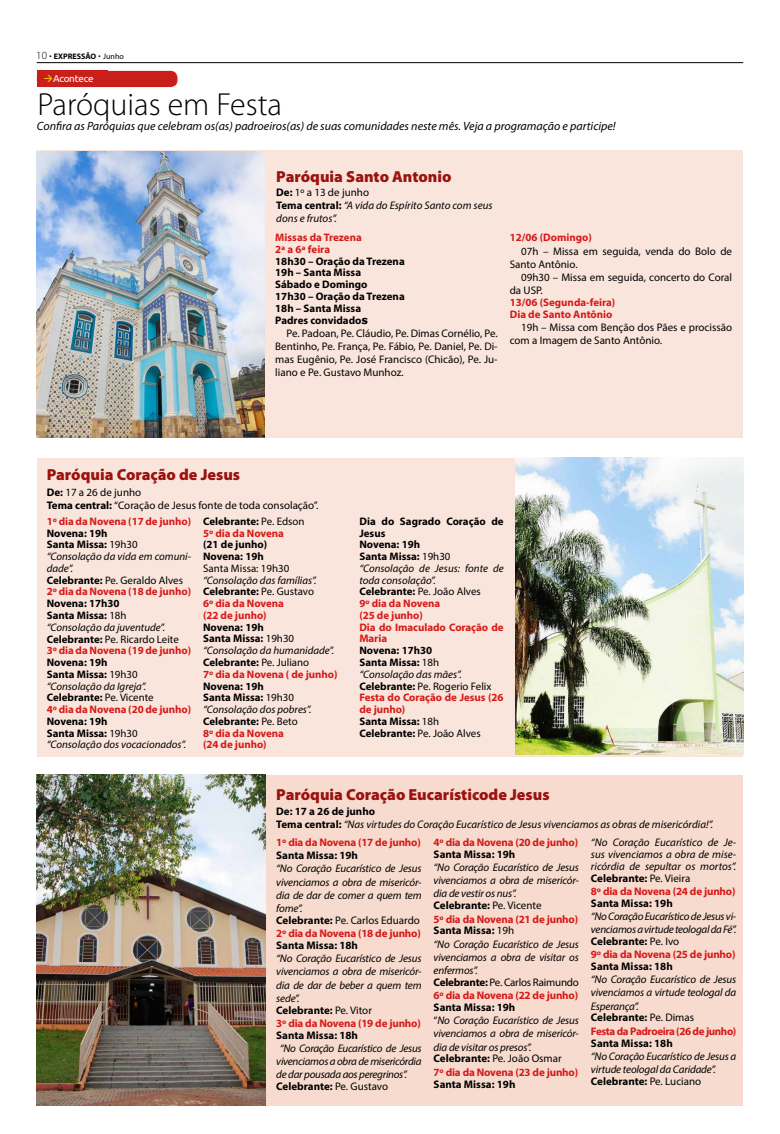
<style>
.page{position:relative;width:780px;height:1134px;background:#fff}
.page>*{position:absolute;margin:0;border:0;box-sizing:border-box;transform-origin:0 0}
.t1{font:300 32px "Myriad Pro";color:#000}
.t2{font:900 16px "Myriad Pro";color:#9a1310}
.t3{font:italic 12px "Myriad Pro";color:#000}
.t4{font:italic 11px/13.2px "Myriad Pro";letter-spacing:-.015em;color:#000}
.t5{font:11px/13.2px "Myriad Pro";color:#000}
.t6{font:700 11px/13.2px "Myriad Pro";letter-spacing:-.015em;color:#d51a19}
.t7{font:700 11px "Myriad Pro";color:#000}
.t8{font:700 11px/13.2px "Myriad Pro";letter-spacing:-.035em;color:#d51a19}
.t9{font:700 10.9px/11.8px "Myriad Pro";color:#000}
.t10{font:700 10.9px/11.8px "Myriad Pro";color:#d51a19}
.t11{font:italic 10.9px/11.8px "Myriad Pro";color:#000}
.t12{font:10.9px "Myriad Pro";color:#000}
.t13{font:10px "Ubuntu";letter-spacing:-.025em;color:#fff}
.t14{font:700 8px "Myriad Pro";color:#000}
.s1{font-weight:300;font-size:11px}
.s2{font-weight:400}
.s3{color:#f6d000}
.s4{font-weight:700;font-style:normal}
.s5{font-style:normal}
.s6{font-family:"Verdana";font-size:11px}
.s7{font-weight:700}
.s8{font-weight:400;font-style:italic}
.s9{color:#d51a19}
.s10{color:#000}
.s11{font-weight:400;color:#000}
.s12{font-weight:700;font-style:normal;color:#d51a19}
</style>
<div class="page">
<hr style="left:37px;top:62px;width:706px;height:1px;background:#000">
<div style="left:37px;top:151px;width:705px;height:287px;background:#f9e5db"></div>
<div style="left:37px;top:71px;width:140px;height:16px;background:#c91e19;border-radius:7px"></div>
<div style="left:37px;top:71px;width:71px;height:16px;background:#c91e19"></div>
<img style="left:36px;top:152px;width:228px;height:285px">
<div style="left:37px;top:458px;width:706px;height:298px;background:#f9e5db"></div>
<div style="left:37px;top:775px;width:705px;height:330px;background:#f7dbce"></div>
<img style="left:515px;top:457px;width:229px;height:297px">
<img style="left:37px;top:774px;width:228px;height:331px">
<p class="t14" style="left:36px;top:51px;width:89px"><span class="s1">10</span> EXPRESSÃO <span class="s2">Junho</span></p>
<h1 class="t1" style="left:37px;top:85px;width:246px">Paróquias em Festa</h1>
<p class="t13" style="left:44px;top:72px;width:52px"><span class="s3">→</span>Acontece</p>
<p class="t3" style="left:37px;top:118px;width:580px">Confira as Paróquias que celebram os(as) padroeiros(as) de suas comunidades neste mês. Veja a programação e participe!</p>
<h2 class="t2" style="left:276px;top:166px;width:177px">Paróquia Santo Antonio</h2>
<p class="t4" style="left:276px;top:186px;width:218px"><span class="s4">De:</span> <span class="s5">1º a 13 de junho<br></span><span class="s4">Tema central:</span> “A vida do Espírito Santo com seus dons e frutos”.</p>
<p class="t10" style="left:275px;top:231px;width:88px">Missas da Trezena<br>2ª a 6ª feira</p>
<p class="t9" style="left:275px;top:255px;width:131px">18h30 – Oração da Trezena<br>19h – Santa Missa<br>Sábado e Domingo<br>17h30 – Oração da Trezena<br>18h – Santa Missa<br>Padres convidado<span class="s6">s</span></p>
<p class="t5" style="left:275px;top:326px;width:224px;text-align:justify;text-indent:11px">Pe. Padoan, Pe. Cláudio, Pe. Dimas Cornélio, Pe.<br>Bentinho, Pe. França, Pe. Fábio, Pe. Daniel, Pe. Di&shy;mas Eugênio, Pe. José Francisco (Chicão), Pe. Ju&shy;liano e Pe. Gustavo Munhoz.</p>
<p class="t10" style="left:509px;top:231px;width:84px">12/06 (Domingo)</p>
<p class="t5" style="left:509px;top:244px;width:224px;text-indent:11px">07h – Missa em seguida, venda do Bolo de<br>Santo Antônio.</p>
<p class="t5" style="left:509px;top:271px;width:224px;text-indent:11px">09h30 – Missa em seguida, concerto do Coral da USP.</p>
<p class="t10" style="left:509px;top:296px;width:107px">13/06 (Segunda-feira)<br>Dia de Santo Antônio</p>
<p class="t5" style="left:509px;top:321px;width:224px;text-indent:11px">19h – Missa com Benção dos Pães e procissão com a Imagem de Santo Antônio.</p>
<h2 class="t2" style="left:47px;top:464px;width:195px">Paróquia Coração de Jesus</h2>
<p class="t5" style="left:47px;top:485px;width:273px"><span class="s7">De:</span> 17 a 26 de junho<br><span class="s7">Tema central:</span> “Coração de Jesus fonte de toda consolação”.</p>
<p class="t10" style="left:47px;top:515px;width:146px">1º dia da Novena (17 de junho)</p>
<p class="t9" style="left:47px;top:527px;width:146px">Novena: 19h<br>Santa Missa: <span class="s2">19h30 </span><span class="s8">“Consolação da vida em comuni&shy;dade”.<br></span>Celebrante: <span class="s2">Pe. Geraldo Alves<br></span><span class="s9">2º dia da Novena (18 de junho)</span></p>
<p class="t9" style="left:47px;top:597px;width:146px">Novena: 17h30<br>Santa Missa: <span class="s2">18h<br></span><span class="s8">“Consolação da juventude”.<br></span>Celebrante: <span class="s2">Pe. Ricardo Leite<br></span><span class="s9">3º dia da Novena (19 de junho)</span></p>
<p class="t9" style="left:47px;top:656px;width:146px">Novena: 19h<br>Santa Missa: <span class="s2">19h30 </span><span class="s8">“Consolação da Igreja”.<br></span>Celebrante: <span class="s2">Pe. Vicente<br></span><span class="s9">4º dia da Novena (20 de junho)</span></p>
<p class="t11" style="left:47px;top:715px;width:141px"><span class="s4">Novena: 19h<br>Santa Missa:</span> <span class="s5">19h30 </span>“Consolação dos vocacionados”.</p>
<p class="t10" style="left:203px;top:515px;width:103px"><span class="s10">Celebrante:</span> <span class="s11">Pe. Edson<br></span>5º dia da Novena</p>
<p class="t9" style="left:203px;top:538px;width:66px">(21 de junho)<br>Novena: 19h</p>
<p class="t12" style="left:203px;top:561px;width:88px">Santa Missa: 19h30</p>
<p class="t11" style="left:203px;top:574px;width:115px">“Consolação das famílias”.<br><span class="s4">Celebrante:</span> <span class="s5">Pe. Gustavo<br></span><span class="s12">6º dia da Novena<br>(22 de junho)</span></p>
<p class="t9" style="left:203px;top:621px;width:136px">Novena: 19h<br>Santa Missa: <span class="s2">19h30 </span><span class="s8">“Consolação da humanidade”.<br></span>Celebrante: <span class="s2">Pe. Juliano<br></span><span class="s9">7º dia da Novena ( de junho)</span></p>
<p class="t9" style="left:203px;top:680px;width:110px">Novena: 19h<br>Santa Missa: <span class="s2">19h30 </span><span class="s8">“Consolação dos pobres”.<br></span>Celebrante: <span class="s2">Pe. Beto<br></span><span class="s9">8º dia da Novena<br>(24 de junho)</span></p>
<p class="t9" style="left:359px;top:515px;width:146px">Dia do Sagrado Coração de<br>Jesus<br>Novena: 19h<br>Santa Missa: <span class="s2">19h30 </span><span class="s8">“Consolação de Jesus: fonte de toda consolação”.<br></span>Celebrante: <span class="s2">Pe. João Alves<br></span><span class="s9">9º dia da Novena<br>(25 de junho)<br>Dia do Imaculado Coração de<br>Maria</span></p>
<p class="t9" style="left:359px;top:644px;width:146px">Novena: 17h30<br>Santa Missa: <span class="s2">18h<br></span><span class="s8">“Consolação das mães”.<br></span>Celebrante: <span class="s2">Pe. Rogerio Felix<br></span><span class="s9">Festa do Coração de Jesus (26 de junho)<br></span>Santa Missa: <span class="s2">18h<br></span>Celebrante: <span class="s2">Pe. João Alves</span></p>
<h2 class="t2" style="left:276px;top:784px;width:275px">Paróquia Coração Eucarísticode Jesus</h2>
<p class="t4" style="left:276px;top:804px;width:438px"><span class="s4">De: 17 a 26 de junho<br>Tema central:</span> “Nas virtudes do Coração Eucarístico de Jesus vivenciamos as obras de misericórdia!”.</p>
<p class="t6" style="left:276px;top:835px;width:146px">1º dia da Novena (17 de junho)</p>
<p class="t7" style="left:276px;top:848px;width:83px">Santa Missa: 19h</p>
<p class="t4" style="left:276px;top:862px;width:147px;text-align:justify">“No Coração Eucarístico de Jesus vivenciamos a obra de misericór&shy;dia de dar de comer a quem tem fome”.</p>
<p class="t6" style="left:276px;top:913px;width:146px"><span class="s10">Celebrante:</span> <span class="s11">Pe. Carlos Eduardo<br></span>2º dia da Novena (18 de junho)</p>
<p class="t7" style="left:276px;top:938px;width:83px">Santa Missa: 18h</p>
<p class="t4" style="left:276px;top:952px;width:147px;text-align:justify">“No Coração Eucarístico de Jesus vivenciamos a obra de misericór&shy;dia de dar de beber a quem tem sede”.</p>
<p class="t6" style="left:276px;top:1003px;width:146px"><span class="s10">Celebrante:</span> <span class="s11">Pe. Vitor<br></span>3º dia da Novena (19 de junho)</p>
<p class="t7" style="left:276px;top:1028px;width:83px">Santa Missa: 18h</p>
<p class="t4" style="left:276px;top:1041px;width:147px;text-align:justify;text-indent:4px">“No Coração Eucarístico de Jesus vivenciamos a obra de misericórdia de dar pousada aos peregrinos”.</p>
<p class="t7" style="left:276px;top:1079px;width:113px">Celebrante: <span class="s2">Pe. Gustavo</span></p>
<p class="t4" style="left:591px;top:836px;width:147px;line-height:11.9px;text-align:justify">“No Coração Eucarístico de Je&shy;sus vivenciamos a obra de mise&shy;ricórdia de sepultar os mortos”.<br><span class="s4">Celebrante:</span> <span class="s5">Pe. Vieira</span></p>
<p class="t6" style="left:591px;top:884px;width:146px">8º dia da Novena (24 de junho)</p>
<p class="t7" style="left:591px;top:896px;width:83px">Santa Missa: 19h</p>
<p class="t4" style="left:591px;top:909px;width:147px">“No Coração Eucarístico de Jesus vi&shy;venciamos a virtude teologal da Fé”.</p>
<p class="t6" style="left:591px;top:934px;width:146px"><span class="s10">Celebrante:</span> <span class="s11">Pe. Ivo<br></span>9º dia da Novena (25 de junho)</p>
<p class="t7" style="left:591px;top:959px;width:83px">Santa Missa: 18h</p>
<p class="t4" style="left:591px;top:973px;width:147px;text-align:justify">“No Coração Eucarístico de Jesus vivenciamos a virtude teologal da Esperança”.</p>
<p class="t8" style="left:591px;top:1011px;width:147px"><span class="s10">Celebrante:</span> <span class="s11">Pe. Dimas<br></span>Festa da Padroeira (26 de junho)</p>
<p class="t7" style="left:591px;top:1036px;width:83px">Santa Missa: 18h</p>
<p class="t4" style="left:591px;top:1049px;width:147px">“No Coração Eucarístico de Jesus a virtude teologal da Caridade”.</p>
<p class="t7" style="left:591px;top:1074px;width:112px">Celebrante: <span class="s2">Pe. Luciano</span></p>
<p class="t6" style="left:433px;top:835px;width:146px">4º dia da Novena (20 de junho)</p>
<p class="t7" style="left:433px;top:847px;width:83px">Santa Missa: 19h</p>
<p class="t4" style="left:433px;top:860px;width:147px;text-align:justify">“No Coração Eucarístico de Jesus vivenciamos a obra de misericór&shy;dia de vestir os nus”.</p>
<p class="t6" style="left:433px;top:899px;width:146px"><span class="s10">Celebrante:</span> <span class="s11">Pe. Vicente<br></span>5º dia da Novena (21 de junho)</p>
<p class="t4" style="left:433px;top:924px;width:147px"><span class="s4">Santa Missa:</span> <span class="s5">19h<br></span>“No Coração Eucarístico de Jesus vivenciamos a obra de visitar os enfermos”.</p>
<p class="t6" style="left:433px;top:975px;width:147px"><span class="s10">Celebrante:</span> <span class="s11">Pe. Carlos Raimundo<br></span>6º dia da Novena (22 de junho)</p>
<p class="t4" style="left:433px;top:1000px;width:147px"><span class="s4">Santa Missa: 19h<br></span><span class="s5">“</span>No Coração Eucarístico de Jesus vivenciamos a obra de misericór&shy;dia de visitar os presos”.</p>
<p class="t6" style="left:433px;top:1052px;width:146px"><span class="s10">Celebrante:</span> <span class="s11">Pe. João Osmar<br></span>7º dia da Novena (23 de junho)</p>
<p class="t7" style="left:433px;top:1076px;width:83px">Santa Missa: 19h</p>
</div>
